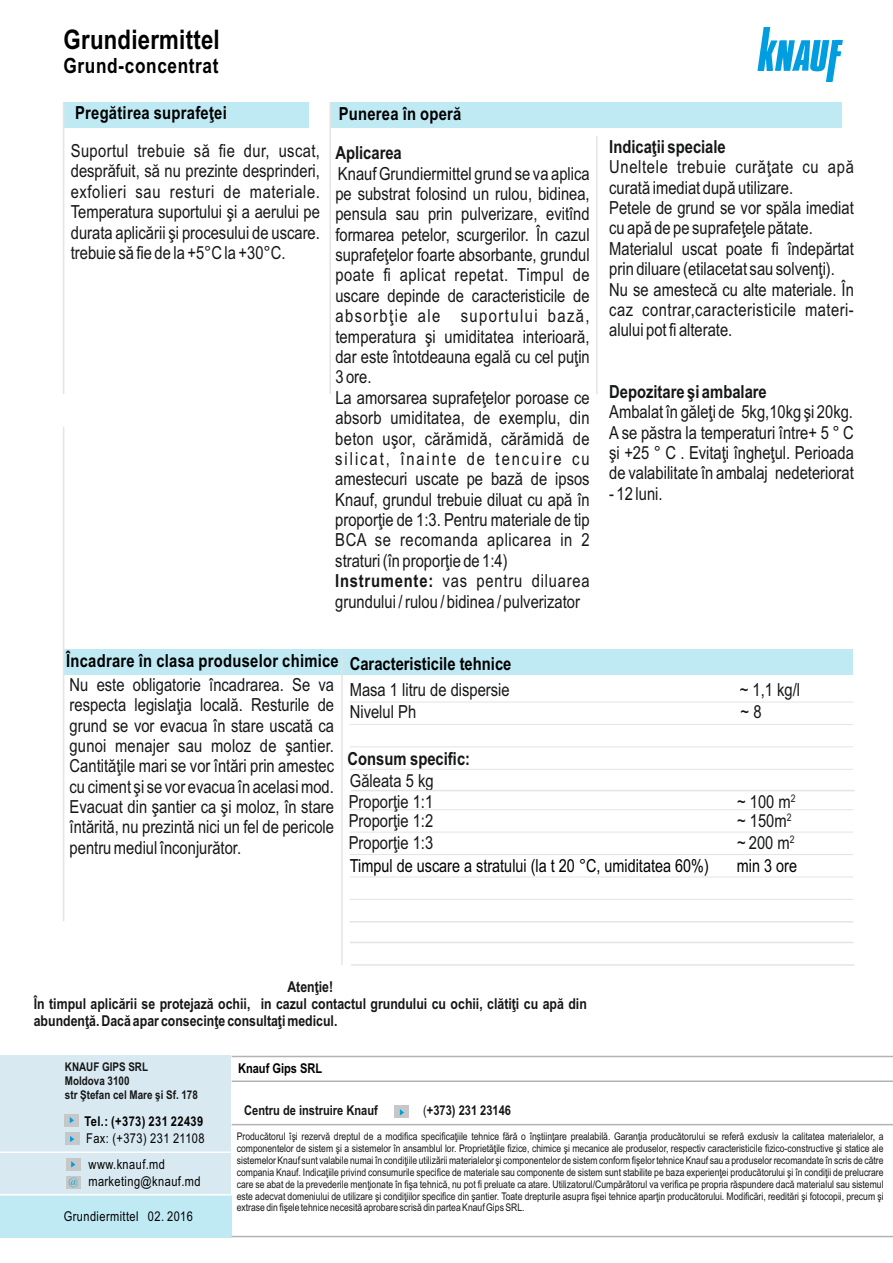
<style>
.page{position:relative;width:893px;height:1263px;background:#fff}
.page>*{position:absolute;margin:0;border:0;box-sizing:border-box;transform-origin:0 0}
.t1{font:700 27px "Arial Narrow";letter-spacing:.01em;color:#000}
.t2{font:700 21px "Arial Narrow";letter-spacing:.03em;color:#000}
.t3{font:18px/20.4px "Arial Narrow";color:#151616}
.t4{font:700 18px "Arial Narrow";letter-spacing:.015em;color:#000}
.t5{font:700 18px "Arial Narrow";color:#151616}
.t6{font:18px "Arial Narrow";color:#000}
.t7{font:700 15px/17.1px "Arial Narrow";color:#151616}
.t8{font:13.5px/25.3px "Arial Narrow";letter-spacing:.03em;color:#000}
.t9{font:700 13.5px "Arial Narrow";color:#151616}
.t10{font:700 13.5px "Arial Narrow";letter-spacing:.03em;color:#000}
.t11{font:700 13.5px "Arial Narrow";color:#000}
.t12{font:700 12px/13.6px "Arial Narrow";color:#151616}
.t13{font:10.5px/11.9px "Arial Narrow";color:#151616;text-align:justify}
.s1{font-weight:700}
.s2{font-family:"Times New Roman";font-size:10.5px;color:#00a3d4}
.s3{font-weight:400}
</style>
<div class="page">
<img style="left:757px;top:27px;width:85px;height:55px">
<div style="left:0;top:1195px;width:232px;height:42px;background:#bfeaf4"></div>
<div style="left:0;top:1055px;width:230px;height:140px;background:#d8e9f1"></div>
<div style="left:66px;top:1176px;width:15px;height:13px;background:#c6c7c8"></div>
<div style="left:64px;top:1114px;width:15px;height:12px;background:#c6c7c8"></div>
<svg style="left:70px;top:1117px;width:4px;height:6px"></svg>
<hr style="left:232px;top:1124px;width:661px;height:1px;background:#b1b3b4">
<div style="left:65px;top:1133px;width:15px;height:12px;background:#c6c7c8"></div>
<svg style="left:70px;top:1136px;width:4px;height:6px"></svg>
<hr style="left:0;top:1194px;width:232px;height:2px;background:#fff">
<hr style="left:0;top:1152px;width:232px;height:1px;background:#fff">
<hr style="left:232px;top:1236px;width:661px;height:1px;background:#b1b3b4">
<hr style="left:232px;top:1056px;width:661px;height:1px;background:#b1b3b4">
<hr style="left:232px;top:1081px;width:661px;height:1px;background:#b1b3b4">
<div style="left:63px;top:649px;width:277px;height:26px;background:#bfeaf4"></div>
<div style="left:341px;top:649px;width:512px;height:26px;background:#bfeaf4"></div>
<hr style="left:350px;top:702px;width:503px;height:1px;background:#e3e4e4">
<hr style="left:350px;top:724px;width:503px;height:1px;background:#e3e4e4">
<hr style="left:350px;top:746px;width:503px;height:1px;background:#e3e4e4">
<hr style="left:350px;top:769px;width:503px;height:1px;background:#e3e4e4">
<hr style="left:350px;top:809px;width:503px;height:1px;background:#e3e4e4">
<hr style="left:350px;top:832px;width:503px;height:1px;background:#e3e4e4">
<hr style="left:350px;top:854px;width:503px;height:1px;background:#e3e4e4">
<hr style="left:350px;top:877px;width:503px;height:1px;background:#e3e4e4">
<hr style="left:350px;top:899px;width:503px;height:1px;background:#e3e4e4">
<hr style="left:350px;top:921px;width:503px;height:2px;background:#e3e4e4">
<div style="left:64px;top:102px;width:245px;height:26px;background:#bfeaf4"></div>
<div style="left:330px;top:102px;width:512px;height:26px;background:#bfeaf4"></div>
<hr style="left:63px;top:102px;width:1px;height:292px;background:#e3e4e4">
<hr style="left:63px;top:427px;width:1px;height:494px;background:#e3e4e4">
<hr style="left:341px;top:652px;width:2px;height:313px;background:#e3e4e4">
<hr style="left:329px;top:102px;width:2px;height:292px;background:#e3e4e4">
<hr style="left:596px;top:136px;width:1px;height:258px;background:#e3e4e4">
<div style="left:66px;top:1158px;width:15px;height:13px;background:#c6c7c8"></div>
<svg style="left:71px;top:1161px;width:4px;height:7px"></svg>
<hr style="left:350px;top:942px;width:503px;height:1px;background:#e3e4e4">
<hr style="left:351px;top:964px;width:503px;height:2px;background:#e3e4e4">
<hr style="left:351px;top:790px;width:503px;height:1px;background:#e3e4e4">
<div style="left:394px;top:1105px;width:15px;height:13px;background:#c6c7c8"></div>
<svg style="left:400px;top:1109px;width:4px;height:7px"></svg>
<h1 class="t1" style="left:64px;top:29px;width:158px">Grundiermittel</h1>
<p class="t2" style="left:64px;top:58px;width:156px">Grund-concentrat</p>
<p class="t4" style="left:75px;top:106px;width:153px">Pregătirea suprafeţei</p>
<p class="t4" style="left:339px;top:107px;width:124px">Punerea în operă</p>
<p class="t3" style="left:71px;top:142px;width:251px;text-align:justify">Suportul trebuie să fie dur, uscat, desprăfuit, să nu prezinte desprinderi, exfolieri sau resturi de materiale.<br>Temperatura suportului şi a aerului pe durata aplicării şi procesului de uscare. trebuie să fie de la +5°C la +30°C.</p>
<p class="t5" style="left:335px;top:146px;width:68px">Aplicarea</p>
<p class="t3" style="left:335px;top:165px;width:256px">Knauf Grundiermittel grund se va aplica pe substrat folosind un rulou, bidinea, pensula sau prin pulverizare, evitînd formarea petelor, scurgerilor. În cazul suprafeţelor foarte absorbante, grundul poate fi aplicat repetat. Timpul de uscare depinde de caracteristicile de absorbţie ale suportului bază, temperatura şi umiditatea interioară, dar este întotdeauna egală cu cel puţin 3 ore.<br>La amorsarea suprafeţelor poroase ce absorb umiditatea, de exemplu, din beton uşor, cărămidă, cărămidă de silicat, înainte de tencuire cu amestecuri uscate pe bază de ipsos Knauf, grundul trebuie diluat cu apă în proporţie de 1:3. Pentru materiale de tip BCA se recomanda aplicarea in 2 straturi (în proporţie de 1:4)<br><span class="s1">Instrumente:</span> vas pentru diluarea grundului / rulou / bidinea / pulverizator</p>
<p class="t5" style="left:609px;top:140px;width:118px">Indicaţii speciale</p>
<p class="t3" style="left:609px;top:158px;width:246px">Uneltele trebuie curăţate cu apă curată imediat după utilizare.<br>Petele de grund se vor spăla imediat cu apă de pe suprafeţele pătate.<br>Materialul uscat poate fi îndepărtat prin diluare (etilacetat sau solvenţi).<br>Nu se amestecă cu alte materiale. În caz contrar,caracteristicile materi&shy;alului pot fi alterate.</p>
<p class="t5" style="left:609px;top:385px;width:159px">Depozitare şi ambalare</p>
<p class="t3" style="left:609px;top:403px;width:246px;text-align:justify">Ambalat în găleţi de 5kg,10kg şi 20kg.<br>A se păstra la temperaturi între+ 5 ° C şi +25 ° C . Evitaţi îngheţul. Perioada de valabilitate în ambalaj nedeteriorat</p>
<p class="t3" style="left:609px;top:485px;width:55px">- 12 luni.</p>
<p class="t4" style="left:66px;top:654px;width:447px">Încadrare în clasa produselor chimice Caracteristicile tehnice</p>
<p class="t3" style="left:350px;top:681px;width:161px">Masa 1 litru de dispersie</p>
<p class="t3" style="left:739px;top:681px;width:62px">~ 1,1 kg/l</p>
<p class="t3" style="left:350px;top:703px;width:68px">Nivelul Ph</p>
<p class="t3" style="left:740px;top:703px;width:22px">~ 8</p>
<p class="t5" style="left:347px;top:752px;width:124px">Consum specific:</p>
<p class="t3" style="left:349px;top:772px;width:86px">Găleata 5 kg<br>Proporţie 1:1</p>
<p class="t3" style="left:70px;top:676px;width:266px;text-align:justify">Nu este obligatorie încadrarea. Se va respecta legislaţia locală. Resturile de grund se vor evacua în stare uscată ca gunoi menajer sau moloz de şantier.<br>Cantităţile mari se vor întări prin amestec cu ciment şi se vor evacua în acelasi mod.<br>Evacuat din şantier ca şi moloz, în stare întărită, nu prezintă nici un fel de pericole pentru mediul înconjurător.</p>
<p class="t3" style="left:737px;top:793px;width:60px">~ 100 <sup>2</sup></p>
<p class="t3" style="left:778px;top:793px;width:14px">m</p>
<p class="t3" style="left:349px;top:812px;width:86px">Proporţie 1:2</p>
<p class="t3" style="left:749px;top:812px;width:43px">15 <sup>2</sup></p>
<p class="t3" style="left:737px;top:812px;width:51px">~ 0m</p>
<p class="t3" style="left:349px;top:834px;width:86px">Proporţie 1:3</p>
<p class="t3" style="left:737px;top:834px;width:59px">~ 200 <sup>2</sup></p>
<p class="t3" style="left:777px;top:834px;width:14px">m</p>
<p class="t6" style="left:350px;top:859px;width:360px">Timpul de uscare a stratului (la t 20 °C, umiditatea 60%)</p>
<p class="t6" style="left:737px;top:859px;width:62px">min 3 ore</p>
<p class="t7" style="left:34px;top:980px;width:554px;text-indent:253px">Atenţie!<br>În timpul aplicării se protejază ochii, in cazul contactul grundului cu ochii, clătiţi cu apă din abundenţă. Dacă apar consecinţe consultaţi medicul.</p>
<p class="t12" style="left:65px;top:1061px;width:134px">KNAUF GIPS SRL<br>Moldova 3100<br>str Ştefan cel Mare şi Sf. 178</p>
<p class="t10" style="left:84px;top:1116px;width:120px">Tel.: (+373) 231 22439</p>
<p class="t8" style="left:86px;top:1127px;width:120px">Fax: (+373) 231 21108 www.knauf.md</p>
<p class="t8" style="left:69px;top:1170px;width:133px"><span class="s2">@</span> marketing@knauf.md</p>
<p class="t8" style="left:64px;top:1205px;width:131px">Grundiermittel 02. 2016</p>
<p class="t11" style="left:238px;top:1064px;width:86px">Knauf Gips SRL</p>
<p class="t9" style="left:244px;top:1105px;width:135px">Centru de instruire Knauf</p>
<p class="t9" style="left:423px;top:1105px;width:89px"><span class="s3">(</span>+373) 231 23146</p>
<p class="t13" style="left:237px;top:1131px;width:648px">Producătorul îşi rezervă dreptul de a modifica specificaţiile tehnice fără o înştiinţare prealabilă. Garanţia producătorului se referă exclusiv la calitatea materialelor, a componentelor de sistem şi a sistemelor în ansamblul lor. Proprietăţile fizice, chimice şi mecanice ale produselor, respectiv caracteristicile fizico-constructive şi statice ale sistemelor Knauf sunt valabile numai în condiţiile utilizării materialelor şi componentelor de sistem conform fişelor tehnice Knauf sau a produselor recomandate în scris de către compania Knauf. Indicaţiile privind consumurile specifice de materiale sau componente de sistem sunt stabilite pe baza experienţei producătorului şi în condiţii de prelucrare care se abat de la prevederile menţionate în fişa tehnică, nu pot fi preluate ca atare. Utilizatorul/Cumpărătorul va verifica pe propria răspundere dacă materialul sau sistemul este adecvat domeniului de utilizare şi condiţiilor specifice din şantier. Toate drepturile asupra fişei tehnice aparţin producătorului. Modificări, reeditări şi fotocopii, precum şi extrase din fişele tehnice necesită aprobare scrisă din partea Knauf Gips SRL.</p>
</div>
